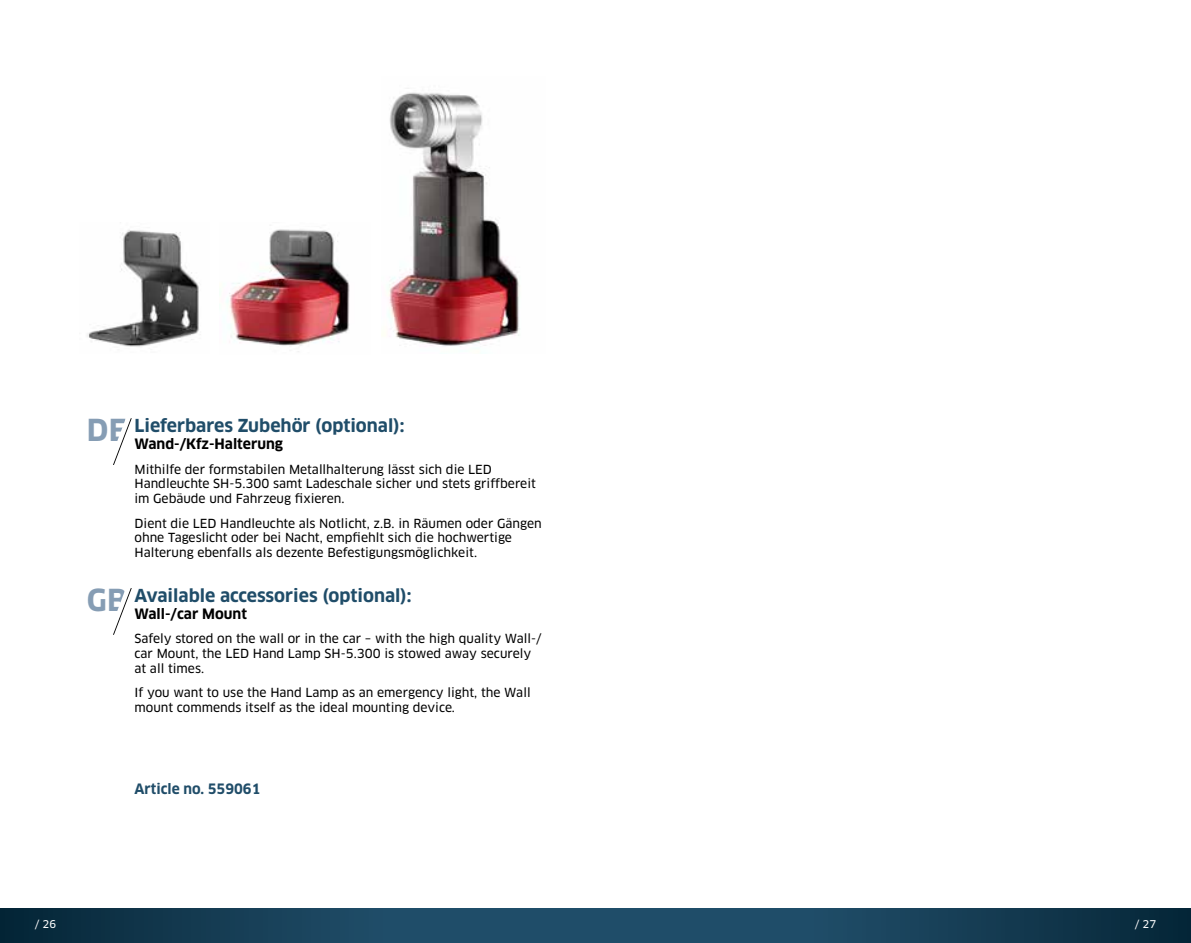
<style>
.page{position:relative;width:1191px;height:943px;background:#fff}
.page>*{position:absolute;margin:0;border:0;box-sizing:border-box;transform-origin:0 0}
.t1{font:700 29.57px "Clan OT";color:#869db4}
.t2{font:700 17.5px "Clan OT";color:#204d69}
.t3{font:700 14px "Clan OT";color:#000}
.t4{font:700 14px "Clan OT";color:#204d69}
.t5{font:12.25px/14.7px "Clan OT News";color:#000}
.t6{font:10.5px "Clan Pro News";color:#fff}
</style>
<div class="page">
<svg style="left:0;top:908px;width:1191px;height:35px;background:#174058"></svg>
<svg style="left:113px;top:418px;width:19px;height:47px"></svg>
<svg style="left:113px;top:588px;width:19px;height:47px"></svg>
<img style="left:87px;top:230px;width:112px;height:117px">
<img style="left:226px;top:229px;width:124px;height:123px">
<img style="left:388px;top:92px;width:132px;height:254px">
<h1 class="t1" style="left:87px;top:412px;width:42px">DE</h1>
<h1 class="t1" style="left:87px;top:582px;width:42px">GB</h1>
<h2 class="t2" style="left:134px;top:415px;width:271px">Lieferbares Zubehör (optional):</h2>
<p class="t3" style="left:134px;top:435px;width:150px">Wand-/Kfz-Halterung</p>
<p class="t5" style="left:134px;top:461px;width:403px">Mithilfe der formstabilen Metallhalterung lässt sich die LED<br>Handleuchte SH-5.300 samt Ladeschale sicher und stets griffbereit im Gebäude und Fahrzeug fixieren.</p>
<p class="t5" style="left:134px;top:515px;width:409px">Dient die LED Handleuchte als Notlicht, z.B. in Räumen oder Gängen ohne Tageslicht oder bei Nacht, empfiehlt sich die hochwertige<br>Halterung ebenfalls als dezente Befestigungsmöglichkeit.</p>
<h2 class="t2" style="left:134px;top:585px;width:278px">Available accessories (optional):</h2>
<p class="t3" style="left:134px;top:605px;width:114px">Wall-/car Mount</p>
<p class="t5" style="left:134px;top:631px;width:408px">Safely stored on the wall or in the car – with the high quality Wall-/ car Mount, the LED Hand Lamp SH-5.300 is stowed away securely at all times.</p>
<p class="t5" style="left:134px;top:685px;width:398px">If you want to use the Hand Lamp as an emergency light, the Wall mount commends itself as the ideal mounting device.</p>
<p class="t4" style="left:134px;top:780px;width:128px">Article no. 559061</p>
<p class="t6" style="left:35px;top:917px;width:23px">/ 26</p>
<p class="t6" style="left:1134px;top:917px;width:23px">/ 27</p>
</div>
